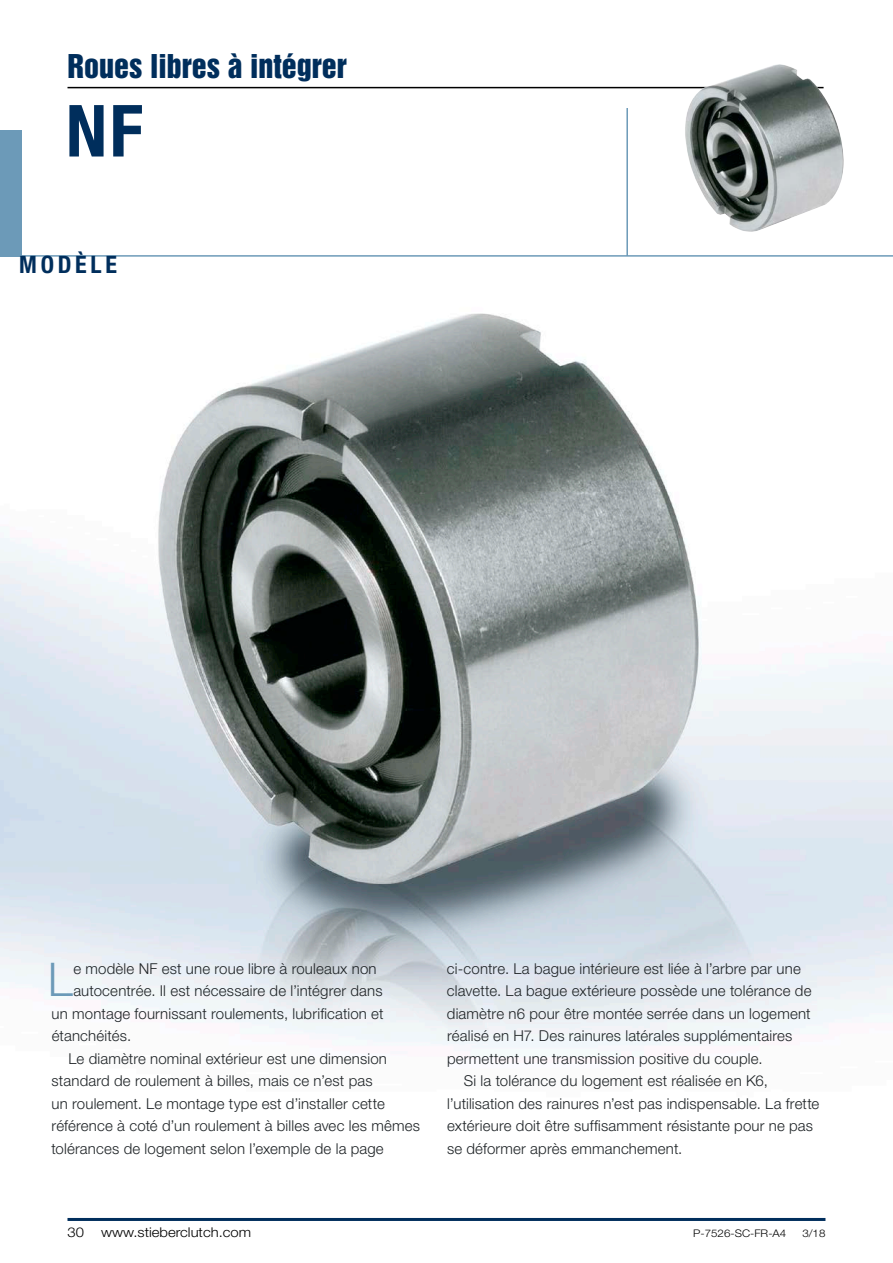
<style>
.page{position:relative;width:893px;height:1263px;background:#fff}
.page>*{position:absolute;margin:0;border:0;box-sizing:border-box;transform-origin:0 0}
.Headline_Big{font:700 condensed 72px "Helvetica Neue LT Std";color:#002e5c}
.Fließtext_Initial{font:300 46.5px "Helvetica Neue LT Std";color:#6c9ab8}
.t1{font:30px "Helvetica Inserat LT Std";color:#002e5c}
.Headline_Blau{font:700 condensed 24px "Helvetica Neue LT Std";letter-spacing:.155em;color:#002e5c}
.Fließtext_Initial-2{font:300 15px/22.5px "Helvetica Neue LT Std";letter-spacing:.01em;color:#1f2427}
.t2{font:300 13.5px "Helvetica Neue LT Std";color:#000;scale:1.1 1}
.t3{font:300 10.5px "Helvetica Neue LT Std";color:#000;scale:1.1 1}
</style>
<div class="page">
<hr style="left:68px;top:87px;width:756px;height:1px;background:#000">
<img style="left:0;top:313px;width:893px;height:735px">
<hr style="left:626px;top:108px;width:2px;height:148px;background:#6c9ab8">
<hr style="left:0;top:255px;width:893px;height:2px;background:#6c9ab8">
<div style="left:0;top:130px;width:21px;height:126px;background:#6c9ab8"></div>
<img style="left:683px;top:64px;width:161px;height:168px">
<hr style="left:68px;top:1218px;width:757px;height:3px;background:#002e5c">
<p class="t1" style="left:68px;top:48px;width:281px">Roues libres à intégrer</p>
<p class="Headline_Big" style="left:66px;top:87px;width:79px">NF</p>
<p class="Headline_Blau" style="left:19px;top:250px;width:99px">MODÈLE</p>
<p class="Fließtext_Initial" style="left:48px;top:951px;width:26px">L</p>
<p class="Fließtext_Initial-2" style="left:74px;top:957px;width:305px">e modèle NF est une roue libre à rouleaux non</p>
<p class="Fließtext_Initial-2" style="left:73px;top:979px;width:311px">autocentrée. Il est nécessaire de l’intégrer dans</p>
<p class="Fließtext_Initial-2" style="left:52px;top:1002px;width:333px">un montage fournissant roulements, lubrification et</p>
<p class="Fließtext_Initial-2" style="left:52px;top:1024px;width:81px">étanchéités.</p>
<p class="Fließtext_Initial-2" style="left:51px;top:1047px;width:370px;text-indent:17px">Le diamètre nominal extérieur est une dimension standard de roulement à billes, mais ce n’est pas<br>un roulement. Le montage type est d’installer cette référence à coté d’un roulement à billes avec les mêmes tolérances de logement selon l’exemple de la page</p>
<p class="Fließtext_Initial-2" style="left:447px;top:957px;width:366px">ci-contre. La bague intérieure est liée à l’arbre par une clavette. La bague extérieure possède une tolérance de diamètre n6 pour être montée serrée dans un logement réalisé en H7. Des rainures latérales supplémentaires permettent une transmission positive du couple.</p>
<p class="Fließtext_Initial-2" style="left:447px;top:1069px;width:374px;text-indent:17px">Si la tolérance du logement est réalisée en K6, l’utilisation des rainures n’est pas indispensable. La frette extérieure doit être suffisamment résistante pour ne pas se déformer après emmanchement.</p>
<p class="t2" style="left:68px;top:1223px;width:17px">30</p>
<p class="t2" style="left:101px;top:1223px;width:138px">www.stieberclutch.com</p>
<p class="t3" style="left:693px;top:1226px;width:86px">P-7526-SC-FR-A4</p>
<p class="t3" style="left:802px;top:1226px;width:23px">3/18</p>
</div>
